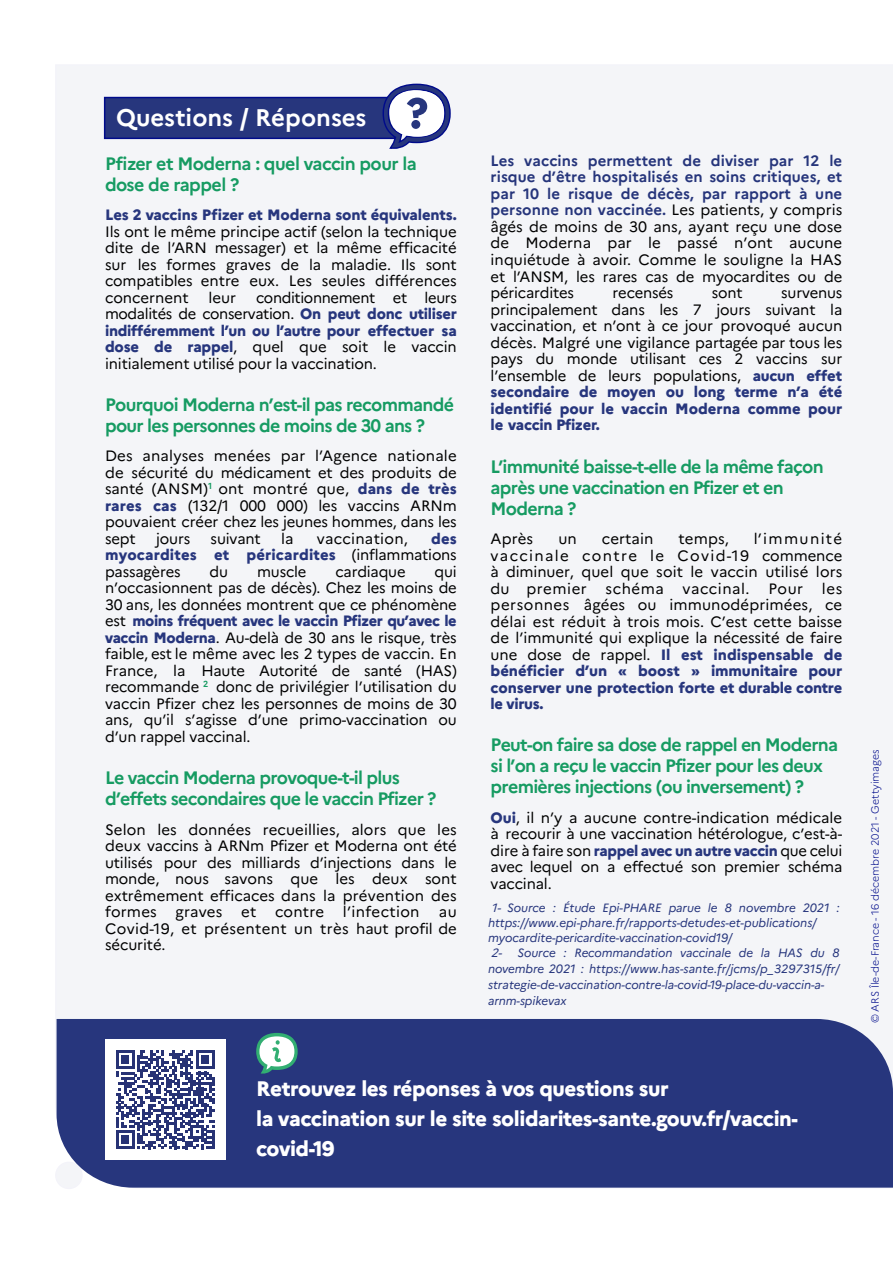
<style>
.page{position:relative;width:893px;height:1263px;background:#fff}
.page>*{position:absolute;margin:0;border:0;box-sizing:border-box;transform-origin:0 0}
.t1{font:700 24px "Marianne";color:#fff}
.t2{font:800 21px/30px "Marianne";letter-spacing:-.02em;color:#fff}
.t3{font:700 18px/21px "Marianne";letter-spacing:-.04em;color:#169b62}
.t4{font:15px/16.5px "Marianne";letter-spacing:-.01em;color:#000;text-align:justify}
.t5{font:800 15px/16.5px "Marianne";letter-spacing:-.01em;color:#27367d;text-align:justify}
.t6{font:15px "Marianne";letter-spacing:.02em;color:#000}
.t7{font:15px "Marianne";letter-spacing:.035em;color:#000}
.t8{font:italic 12px/15.5px "Marianne";letter-spacing:-.005em;color:#27367d}
.t9{font:300 10.5px "Marianne";color:#000b8b}
.s1{font-weight:800;color:#27367d}
.s2{font-weight:400;color:#000}
.s3{font-weight:700;color:#26357b}
.s4{font-style:inherit}
</style>
<div class="page">
<div style="left:55px;top:65px;width:838px;height:1123px;background:#f4f5f8"></div>
<div style="left:105px;top:98px;width:290px;height:40px;background:#27367d"></div>
<div style="left:104px;top:97px;width:292px;height:42px;border:2px solid #000b8b"></div>
<svg style="left:382px;top:83px;width:69px;height:67px"></svg>
<div style="left:57px;top:1019px;width:836px;height:168px;background:#27367d"></div>
<svg style="left:256px;top:1030px;width:42px;height:43px"></svg>
<div style="left:56px;top:1162px;width:26px;height:26px;background:#f4f5f8;border-radius:50%"></div>
<div style="left:55px;top:1161px;width:28px;height:28px;border:2px solid #000b8b;border-radius:50%"></div>
<div style="left:105px;top:1040px;width:120px;height:120px;background:#fff"></div>
<svg style="left:116px;top:1050px;width:99px;height:99px"></svg>
<hr style="left:212px;top:1130px;width:3px;height:19px;background:#283375">
<h1 class="t1" style="left:116px;top:103px;width:252px">Questions / Réponses</h1>
<p class="t3" style="left:105px;top:153px;width:313px">Pfizer et Moderna : quel vaccin pour la dose de rappel ?</p>
<p class="t5" style="left:105px;top:207px;width:353px">Les 2 vaccins Pfizer et Moderna sont équivalents.</p>
<p class="t4" style="left:105px;top:223px;width:353px">Ils ont le même principe actif (selon la technique dite de l’ARN messager) et la même efficacité sur les formes graves de la maladie. Ils sont compatibles entre eux. Les seules différences concernent</p>
<p class="t4" style="left:105px;top:289px;width:353px;text-indent:151px">conditionnement et leurs modalités de conservation. <span class="s1">On peut donc utiliser indifféremment l’un ou l’autre pour effectuer sa dose de rappel</span>, quel que soit le vaccin initialement utilisé pour la vaccination.</p>
<p class="t3" style="left:105px;top:394px;width:350px">Pourquoi Moderna n’est-il pas recommandé pour les personnes de moins de 30 ans ?</p>
<p class="t4" style="left:105px;top:448px;width:353px">Des analyses menées par l’Agence nationale de sécurité du médicament et des produits de santé (ANSM)<sup>1</sup> ont montré que, <span class="s1">dans de très rares cas</span> (132/1 000 000) les vaccins ARNm pouvaient créer chez les jeunes hommes, dans les sept</p>
<p class="t4" style="left:209px;top:289px;width:29px">leur</p>
<p class="t4" style="left:156px;top:530px;width:36px">jours</p>
<p class="t4" style="left:211px;top:530px;width:52px">suivant</p>
<p class="t4" style="left:281px;top:530px;width:14px">la</p>
<p class="t6" style="left:317px;top:529px;width:93px">vaccination,</p>
<p class="t5" style="left:105px;top:530px;width:353px;text-indent:326px">des myocardites et péricardites <span class="s2">(inflammations passagères</span></p>
<p class="t4" style="left:105px;top:563px;width:353px;text-indent:330px">qui n’occasionnent pas de décès). Chez les moins de 30 ans, les données montrent que ce phénomène est <span class="s1">moins fréquent avec le vaccin Pfizer qu’avec le vaccin Moderna</span>. Au-delà de 30 ans le risque, très faible, est le même avec les 2 types de vaccin. En France, la Haute Autorité de santé (HAS) recommande <sup>2</sup> donc de privilégier l’utilisation du vaccin Pfizer chez les personnes de moins de 30 ans, qu’il s’agisse d’une primo-vaccination ou d’un rappel vaccinal.</p>
<p class="t3" style="left:105px;top:767px;width:333px">Le vaccin Moderna provoque-t-il plus d’effets secondaires que le vaccin Pfizer ?</p>
<p class="t4" style="left:105px;top:821px;width:353px">Selon les données recueillies, alors que les deux vaccins à ARNm Pfizer et Moderna ont été utilisés pour des milliards d’injections dans le monde, nous savons que les deux sont extrêmement efficaces dans la prévention des formes graves et contre l’infection</p>
<p class="t4" style="left:210px;top:563px;width:20px">du</p>
<p class="t4" style="left:257px;top:563px;width:51px">muscle</p>
<p class="t4" style="left:335px;top:563px;width:72px">cardiaque</p>
<p class="t4" style="left:105px;top:903px;width:353px;text-indent:334px">au Covid-19, et présentent un très haut profil de sécurité.</p>
<p class="t4" style="left:491px;top:152px;width:353px"><span class="s3">Les vaccins permettent de diviser par 12 le risque d’être hospitalisés en soins critiques, et par 10 le risque de décès, par rapport à une personne non vaccinée.</span> Les patients, y compris âgés de moins de 30 ans, ayant reçu une dose de Moderna par le passé n’ont aucune inquiétude à avoir. Comme le souligne la HAS et l’ANSM, les rares cas de myocardites ou de péricardites</p>
<p class="t4" style="left:613px;top:285px;width:62px">recensés</p>
<p class="t4" style="left:712px;top:285px;width:32px">sont</p>
<p class="t4" style="left:491px;top:285px;width:353px;text-indent:291px">survenus principalement dans les 7 jours suivant la vaccination, et n’ont à ce jour provoqué aucun décès. Malgré une vigilance partagée par tous les pays du monde utilisant ces 2 vaccins sur l’ensemble de leurs populations, <span class="s1">aucun effet secondaire de moyen ou long terme n’a été identifié pour le vaccin Moderna comme pour le vaccin Pfizer.</span></p>
<p class="t3" style="left:491px;top:456px;width:335px">L’immunité baisse-t-elle de la même façon après une vaccination en Pfizer et en<br>Moderna ?</p>
<p class="t4" style="left:491px;top:530px;width:44px">Après</p>
<p class="t4" style="left:558px;top:530px;width:20px">un</p>
<p class="t4" style="left:602px;top:530px;width:53px">certain</p>
<p class="t4" style="left:679px;top:530px;width:52px">temps,</p>
<p class="t4" style="left:491px;top:530px;width:353px;text-indent:263px">l’immunité vaccinale contre le Covid-19 commence à diminuer, quel que soit le vaccin utilisé lors du premier</p>
<p class="t4" style="left:606px;top:580px;width:60px">schéma</p>
<p class="t7" style="left:683px;top:579px;width:69px">vaccinal.</p>
<p class="t4" style="left:768px;top:580px;width:36px">Pour</p>
<p class="t4" style="left:491px;top:580px;width:353px;text-indent:331px">les personnes âgées ou immunodéprimées, ce délai est réduit à trois mois. C’est cette baisse de l’immunité qui explique la nécessité de faire une dose de rappel. <span class="s1">Il est indispensable de bénéficier d’un « boost » immunitaire pour conserver une protection forte et durable contre le virus.</span></p>
<p class="t3" style="left:491px;top:734px;width:349px">Peut-on faire sa dose de rappel en Moderna si l’on a reçu le vaccin Pfizer pour les deux premières injections (ou inversement) ?</p>
<p class="t4" style="left:491px;top:809px;width:353px"><span class="s1">Oui</span>, il n’y a aucune contre-indication médicale à recourir à une vaccination hétérologue, c’est-à&shy;dire à faire son <span class="s1">rappel avec un autre vaccin</span> que celui avec lequel on a effectué son premier schéma vaccinal.</p>
<p class="t8" style="left:488px;top:899px;width:353px"><span class="s4">1-</span> Source : Étude Epi-PHARE parue le 8 novembre 2021 : https://www.epi-phare.fr/rapports-detudes-et-publications/ myocardite-pericardite-vaccination-covid19/<br><span class="s4">2-</span> Source : Recommandation vaccinale de la HAS du 8 novembre 2021 : https://www.has-sante.fr/jcms/p_3297315/fr/ strategie-de-vaccination-contre-la-covid-19-place-du-vaccin-a&shy;arnm-spikevax</p>
<h2 class="t2" style="left:256px;top:1074px;width:543px">Retrouvez les réponses à vos questions sur<br>la vaccination sur le site solidarites-sante.gouv.fr/vaccin&shy;covid-19</h2>
<p class="t9" style="left:869px;top:1023px;width:275px;rotate:-90deg">© ARS Île-de-France - 16 décembre 2021 - Gettyimages</p>
</div>
